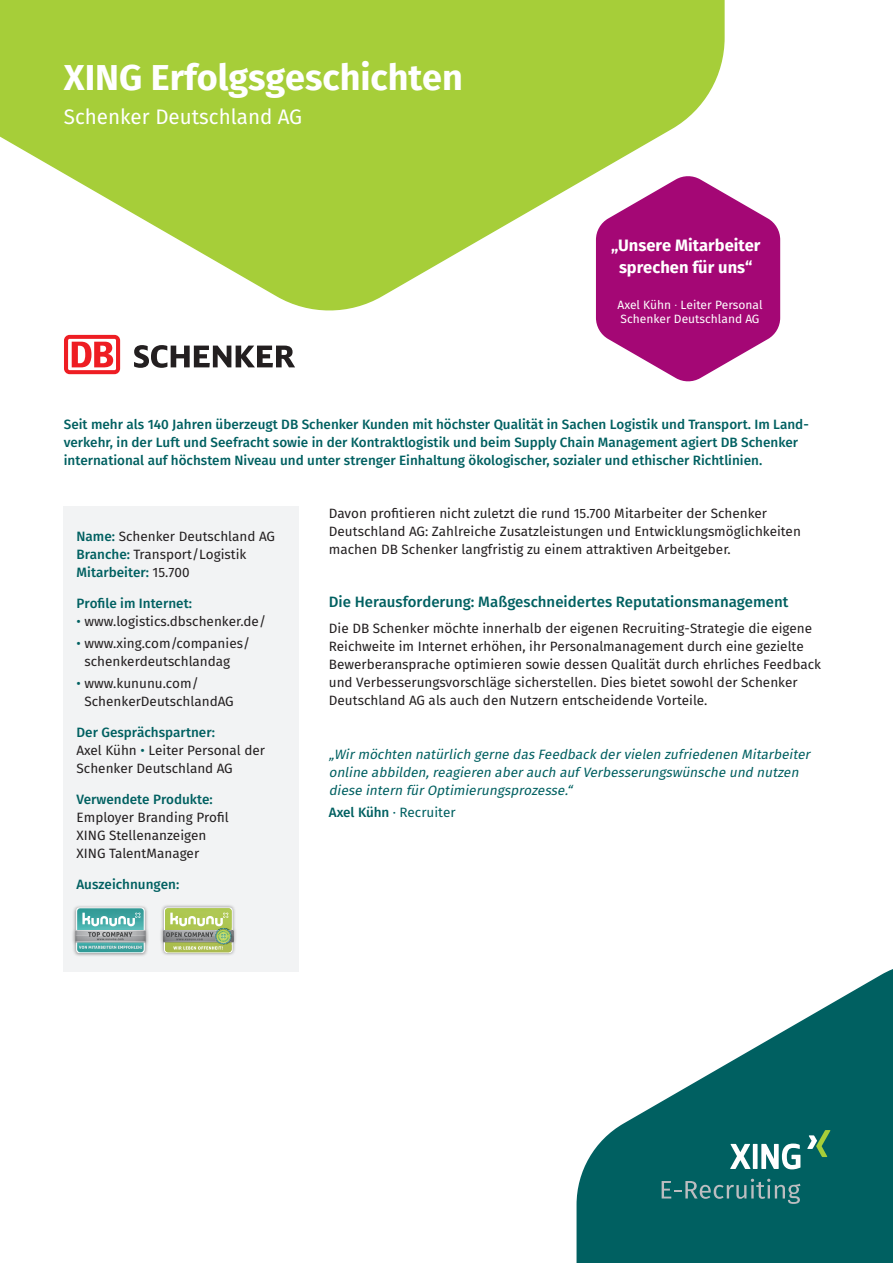
<style>
.page{position:relative;width:893px;height:1263px;background:#fff}
.page>*{position:absolute;margin:0;border:0;box-sizing:border-box;transform-origin:0 0}
.t1{font:700 36px "Fira Sans";color:#fff}
.t2{font:21px "Fira Sans";color:#fff}
.t3{font:700 16.5px/21.6px "Fira Sans";color:#fff;text-align:center}
.t4{font:500 15px "Fira Sans";color:#006061}
.t5{font:13.5px/18px "Fira Sans";color:#231f20}
.t6{font:500 13.5px/18px "Fira Sans";color:#006061}
.t7{font:italic 13.5px/18px "Fira Sans";color:#006061}
.t8{font:13.5px "Fira Sans";color:#006061}
.t9{font:12px/14.4px "Fira Sans";color:#fff}
.s1{font-family:"Frutiger LT Std";font-weight:300;font-stretch:condensed}
.s2{font-weight:500;color:#006061}
.s3{color:#006061}
.s4{font-weight:500}
</style>
<div class="page">
<div style="left:64px;top:506px;width:235px;height:465px;background:#f2f3f4"></div>
<svg style="left:0;top:0;width:725px;height:310px;fill:#a6ce39"></svg>
<svg style="left:596px;top:176px;width:184px;height:205px"></svg>
<svg style="left:134px;top:345px;width:161px;height:23px"></svg>
<div style="left:64px;top:335px;width:56px;height:39px;background:linear-gradient(to right,#ee1d23,#ee1e24);border-radius:6px"></div>
<svg style="left:68px;top:339px;width:48px;height:31px"></svg>
<svg style="left:72px;top:342px;width:41px;height:25px"></svg>
<div style="left:160px;top:904px;width:77px;height:52px;background:#231f20;opacity:.45"></div>
<svg style="left:163px;top:907px;width:71px;height:46px;background:#afbf7d"></svg>
<div style="left:72px;top:904px;width:77px;height:52px;background:#231f20;opacity:.45"></div>
<svg style="left:75px;top:907px;width:72px;height:46px;background:#7fb4b3"></svg>
<svg style="left:576px;top:969px;width:317px;height:294px;fill:#006061"></svg>
<svg style="left:730px;top:1144px;width:20px;height:25px"></svg>
<hr style="left:753px;top:1144px;width:4px;height:25px;background:#fff">
<svg style="left:761px;top:1143px;width:39px;height:26px"></svg>
<svg style="left:807px;top:1130px;width:23px;height:27px"></svg>
<svg style="left:662px;top:1179px;width:138px;height:25px;background:#287475"></svg>
<h1 class="t1" style="left:64px;top:47px;width:401px">XING Erfolgsgeschichten</h1>
<h2 class="t2" style="left:64px;top:101px;width:240px">Schenker Deutschland AG</h2>
<p class="t3" style="left:611px;top:233px;width:151px">„Unsere Mitarbeiter sprechen für uns“</p>
<p class="t9" style="left:618px;top:297px;width:146px">Axel Kühn <span class="s1">∙</span> Leiter Personal<br>Schenker Deutschland AG</p>
<p class="t6" style="left:64px;top:415px;width:746px">Seit mehr als 140 Jahren überzeugt DB Schenker Kunden mit höchster Qualität in Sachen Logistik und Transport. Im Land&shy;verkehr, in der Luft und Seefracht sowie in der Kontraktlogistik und beim Supply Chain Management agiert DB Schenker international auf höchstem Niveau und unter strenger Einhaltung ökologischer, sozialer und ethischer Richtlinien.</p>
<p class="t5" style="left:77px;top:527px;width:200px"><span class="s2">Name:</span> Schenker Deutschland AG<br><span class="s2">Branche:</span> Transport/Logistik<br><span class="s2">Mitarbeiter:</span> 15.700</p>
<p class="t6" style="left:77px;top:593px;width:117px">Profile im Internet:</p>
<p class="t5" style="left:77px;top:612px;width:191px"><span class="s3">•</span> www.logistics.dbschenker.de/</p>
<p class="t5" style="left:84px;top:634px;width:167px;text-indent:-8px"><span class="s3">•</span> www.xing.com/companies/ schenkerdeutschlandag</p>
<p class="t5" style="left:84px;top:674px;width:151px;text-indent:-8px"><span class="s3">•</span> www.kununu.com/<br>SchenkerDeutschlandAG</p>
<p class="t5" style="left:77px;top:723px;width:190px"><span class="s2">Der Gesprächspartner:<br></span>Axel Kühn <span class="s3">•</span> Leiter Personal der<br>Schenker Deutschland AG</p>
<p class="t6" style="left:77px;top:789px;width:138px">Verwendete Produkte:</p>
<p class="t5" style="left:77px;top:808px;width:154px">Employer Branding Profil<br>XING Stellenanzeigen<br>XING TalentManager</p>
<p class="t6" style="left:77px;top:874px;width:104px">Auszeichnungen:</p>
<p class="t5" style="left:329px;top:504px;width:474px">Davon profitieren nicht zuletzt die rund 15.700 Mitarbeiter der Schenker<br>Deutschland AG: Zahlreiche Zusatzleistungen und Entwicklungsmöglichkeiten machen DB Schenker langfristig zu einem attraktiven Arbeitgeber.</p>
<p class="t4" style="left:329px;top:590px;width:461px">Die Herausforderung: Maßgeschneidertes Reputationsmanagement</p>
<p class="t5" style="left:329px;top:619px;width:494px">Die DB Schenker möchte innerhalb der eigenen Recruiting-Strategie die eigene Reichweite im Internet erhöhen, ihr Personalmanagement durch eine gezielte Bewerberansprache optimieren sowie dessen Qualität durch ehrliches Feedback und Verbesserungsvorschläge sicherstellen. Dies bietet sowohl der Schenker Deutschland AG als auch den Nutzern entscheidende Vorteile.</p>
<p class="t7" style="left:329px;top:744px;width:486px">„Wirmöchten natürlich gerne dasFeedback dervielen zufriedenen Mitarbeiter online abbilden,reagieren aberauch auf Verbesserungswünsche und nutzen diese intern fürOptimierungsprozesse.“</p>
<p class="t8" style="left:329px;top:802px;width:128px"><span class="s4">Axel Kühn</span> · Recruiter</p>
</div>
